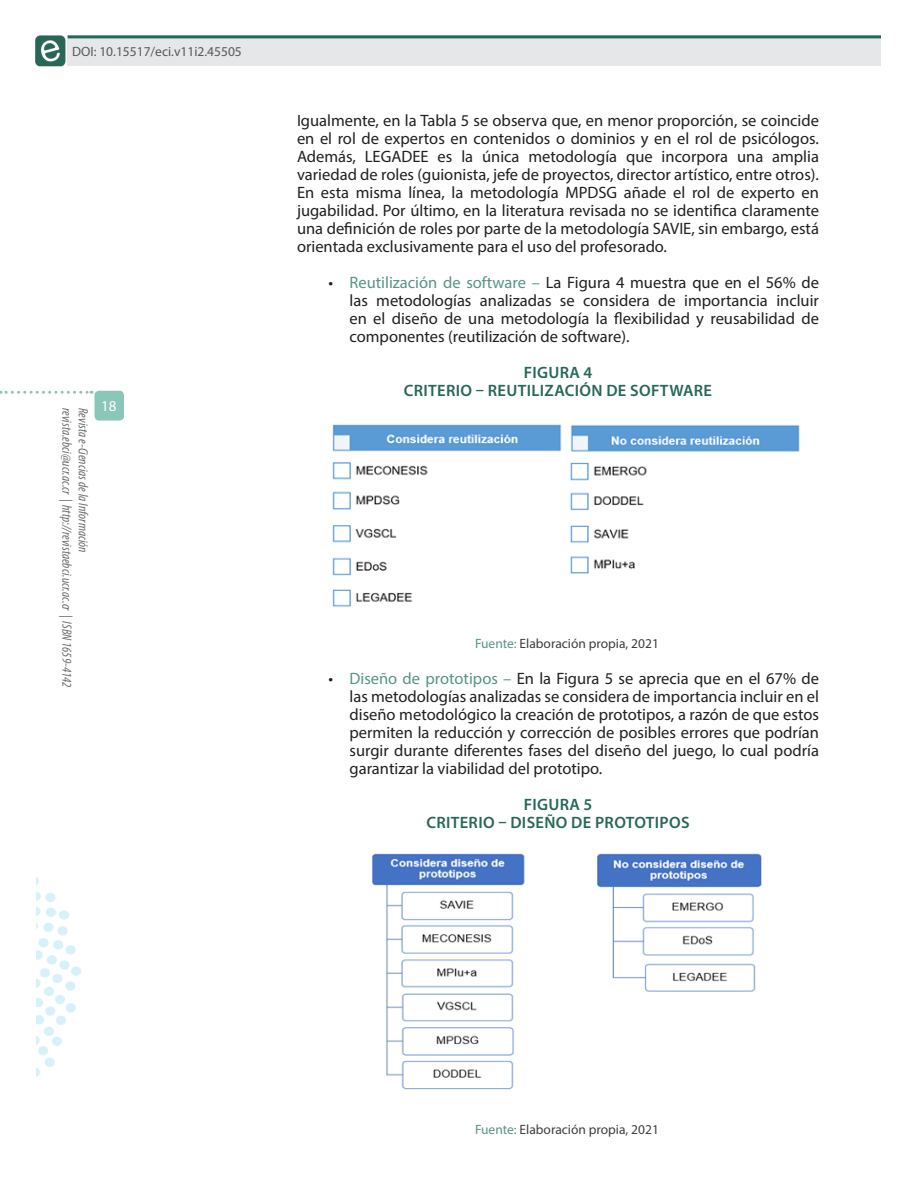
<style>
.page{position:relative;width:918px;height:1188px;background:#fff}
.page>*{position:absolute;margin:0;border:0;box-sizing:border-box;transform-origin:0 0}
.Texto_simple{font:16.5px/18px "Myriad Pro";color:#231f20;text-align:justify}
.Título_ilustración{font:600 16.5px "Myriad Pro";letter-spacing:.02em;color:#276759}
.t1{font:15px "Myriad Pro";color:#fff}
.t2{font:italic condensed 13.5px "Myriad Pro";color:#6c6d70}
.Descripción_pie_ilus{font:13.5px "Myriad Pro";color:#3e3e3f}
.t3{font:13.5px "Myriad Pro";color:#57585a}
.s1{color:#579486}
</style>
<div class="page">
<img style="left:35px;top:35px;width:33px;height:32px">
<div style="left:68px;top:35px;width:813px;height:31px;background:#e6e7e9"></div>
<hr style="left:68px;top:35px;width:813px;height:3px;background:#23685a">
<svg style="left:0;top:391px;width:92px;height:3px"></svg>
<div style="left:95px;top:391px;width:29px;height:30px;background:#8bc7b9;border-radius:4px"></div>
<img style="left:36px;top:877px;width:45px;height:200px">
<img style="left:332px;top:424px;width:468px;height:183px">
<img style="left:372px;top:853px;width:390px;height:237px">
<p class="t3" style="left:72px;top:43px;width:171px">DOI: 10.15517/eci.v11i2.45505</p>
<p class="t2" style="left:75px;top:408px;width:281px;rotate:90deg">revista.ebci@ucr.ac.cr | http://revistaebci.ucr.ac.cr | ISBN 1659-4142</p>
<p class="t2" style="left:91px;top:408px;width:146px;rotate:90deg">Revista e-Ciencias de la Información</p>
<p class="t1" style="left:101px;top:397px;width:17px">18</p>
<p class="Texto_simple" style="left:297px;top:111px;width:524px">Igualmente, en la Tabla 5 se observa que, en menor proporción, se coincide en el rol de expertos en contenidos o dominios y en el rol de psicólogos.<br>Además, LEGADEE es la única metodología que incorpora una amplia variedad de roles (guionista, jefe de proyectos, director artístico, entre otros).<br>En esta misma línea, la metodología MPDSG añade el rol de experto en jugabilidad. Por último, en la literatura revisada no se identifica claramente una definición de roles por parte de la metodología SAVIE, sin embargo, está orientada exclusivamente para el uso del profesorado.</p>
<p class="Texto_simple" style="left:350px;top:273px;width:471px;text-indent:-21px">• <span class="s1">Reutilización de software –</span> La Figura 4 muestra que en el 56% de las metodologías analizadas se considera de importancia incluir en el diseño de una metodología la flexibilidad y reusabilidad de componentes (reutilización de software).</p>
<p class="Título_ilustración" style="left:524px;top:362px;width:70px">FIGURA 4</p>
<p class="Título_ilustración" style="left:404px;top:380px;width:310px">CRITERIO – REUTILIZACIÓN DE SOFTWARE</p>
<p class="Descripción_pie_ilus" style="left:475px;top:635px;width:185px"><span class="s1">Fuente:</span> Elaboración propia, 2021</p>
<p class="Texto_simple" style="left:350px;top:669px;width:471px;text-indent:-21px">• <span class="s1">Diseño de prototipos –</span> En la Figura 5 se aprecia que en el 67% de las metodologías analizadas se considera de importancia incluir en el diseño metodológico la creación de prototipos, a razón de que estos permiten la reducción y corrección de posibles errores que podrían surgir durante diferentes fases del diseño del juego, lo cual podría garantizar la viabilidad del prototipo.</p>
<p class="Título_ilustración" style="left:524px;top:794px;width:70px">FIGURA 5</p>
<p class="Título_ilustración" style="left:426px;top:812px;width:265px">CRITERIO – DISEÑO DE PROTOTIPOS</p>
<p class="Descripción_pie_ilus" style="left:475px;top:1121px;width:185px"><span class="s1">Fuente:</span> Elaboración propia, 2021</p>
</div>
